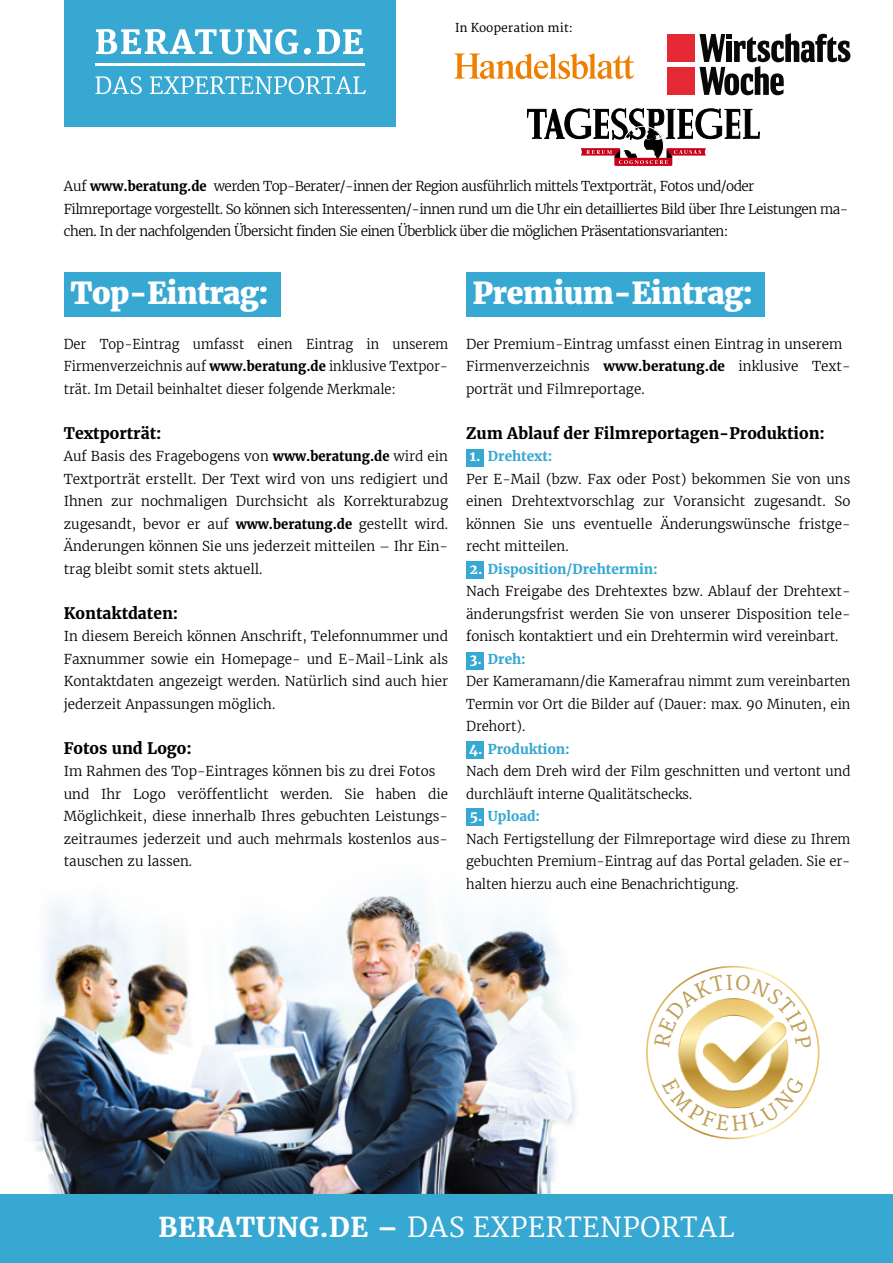
<style>
.page{position:relative;width:893px;height:1263px;background:#fff}
.page>*{position:absolute;margin:0;border:0;box-sizing:border-box;transform-origin:0 0}
.t1{font:800 30px "Merriweather";letter-spacing:-.02em;color:#fff}
.t2{font:27px "Merriweather";letter-spacing:.02em;color:#fff}
.t3{font:700 15.75px "Merriweather";color:#000}
.t4{font:300 13.5px/22.5px "Merriweather";color:#000}
.t5{font:300 13.5px/22.5px "Merriweather";letter-spacing:-.04em;color:#000}
.t6{font:300 13.5px/22.5px "Merriweather";color:#000;text-align:justify;scale:.96 1}
.t7{font:12px "Merriweather";color:#000}
.s1{font-weight:700}
.s2{font-weight:700;color:#fff}
.s3{font-weight:700;color:#37a8d2}
</style>
<div class="page">
<img style="left:4px;top:892px;width:585px;height:303px">
<div style="left:467px;top:272px;width:298px;height:45px;background:#37a8d2"></div>
<div style="left:64px;top:272px;width:216px;height:45px;background:#37a8d2"></div>
<div style="left:64px;top:0;width:332px;height:126px;background:#37a8d2"></div>
<svg style="left:96px;top:29px;width:202px;height:25px"></svg>
<svg style="left:304px;top:48px;width:7px;height:7px"></svg>
<svg style="left:317px;top:29px;width:46px;height:25px"></svg>
<hr style="left:95px;top:63px;width:269px;height:3px;background:#fff">
<svg style="left:95px;top:76px;width:47px;height:18px"></svg>
<svg style="left:150px;top:76px;width:216px;height:18px"></svg>
<div style="left:0;top:1195px;width:893px;height:68px;background:#37a8d2"></div>
<svg style="left:454px;top:54px;width:180px;height:25px"></svg>
<div style="left:667px;top:67px;width:28px;height:28px;background:#e42935"></div>
<div style="left:667px;top:34px;width:28px;height:28px;background:#e42935"></div>
<svg style="left:699px;top:33px;width:151px;height:62px"></svg>
<svg style="left:527px;top:108px;width:232px;height:58px"></svg>
<div style="left:466px;top:449px;width:17px;height:17px;background:#37a8d2"></div>
<div style="left:466px;top:561px;width:17px;height:17px;background:#37a8d2"></div>
<div style="left:466px;top:653px;width:17px;height:17px;background:#37a8d2"></div>
<div style="left:466px;top:741px;width:17px;height:17px;background:#37a8d2"></div>
<div style="left:466px;top:809px;width:17px;height:17px;background:#37a8d2"></div>
<svg style="left:654px;top:974px;width:158px;height:157px"></svg>
<p class="t7" style="left:455px;top:21px;width:119px">In Kooperation mit:</p>
<p class="t5" style="left:64px;top:175px;width:786px">Auf <span class="s1">www.beratung.de</span> werden Top-Berater/-innen der Region ausführlich mittels Textporträt, Fotos und/oder<br>Filmreportage vorgestellt. So können sich Interessenten/-innen rund um die Uhr ein detailliertes Bild über Ihre Leistungen ma&shy;chen. In der nachfolgenden Übersicht finden Sie einen Überblick über die möglichen Präsentationsvarianten:</p>
<h1 class="t1" style="left:71px;top:274px;width:200px">Top-Eintrag:</h1>
<p class="t6" style="left:64px;top:333px;width:402px">Der Top-Eintrag umfasst einen Eintrag in unserem Firmenverzeichnis auf <span class="s1">www.beratung.de</span> inklusive Textpor&shy;trät. Im Detail beinhaltet dieser folgende Merkmale:</p>
<p class="t3" style="left:64px;top:423px;width:99px">Textporträt:</p>
<p class="t4" style="left:64px;top:445px;width:386px;text-align:justify">Auf Basis des Fragebogens von <span class="s1">www.beratung.de</span> wird ein Textporträt erstellt. Der Text wird von uns redigiert und Ihnen zur nochmaligen Durchsicht als Korrekturabzug zugesandt, bevor er auf <span class="s1">www.beratung.de</span> gestellt wird.<br>Änderungen können Sie uns jederzeit mitteilen – Ihr Ein&shy;trag bleibt somit stets aktuell.</p>
<p class="t3" style="left:64px;top:603px;width:116px">Kontaktdaten:</p>
<p class="t4" style="left:64px;top:625px;width:386px;text-align:justify">In diesem Bereich können Anschrift, Telefonnummer und Faxnummer sowie ein Homepage- und E-Mail-Link als Kontaktdaten angezeigt werden. Natürlich sind auch hier jederzeit Anpassungen möglich.</p>
<p class="t3" style="left:64px;top:738px;width:129px">Fotos und Logo:</p>
<p class="t4" style="left:64px;top:760px;width:386px">Im Rahmen des Top-Eintrages können bis zu drei Fotos und Ihr Logo veröffentlicht werden. Sie haben die Möglichkeit, diese innerhalb Ihres gebuchten Leistungs&shy;zeitraumes jederzeit und auch mehrmals kostenlos aus&shy;tauschen zu lassen.</p>
<h1 class="t1" style="left:473px;top:274px;width:282px">Premium-Eintrag:</h1>
<p class="t4" style="left:466px;top:333px;width:386px">Der Premium-Eintrag umfasst einen Eintrag in unserem<br>Firmenverzeichnis <span class="s1">www.beratung.de</span> inklusive Text&shy;porträt und Filmreportage.</p>
<p class="t3" style="left:466px;top:423px;width:360px">Zum Ablauf der Filmreportagen-Produktion:</p>
<p class="t4" style="left:466px;top:445px;width:386px"><span class="s2">1.</span> <span class="s3">Drehtext:<br></span>Per E-Mail (bzw. Fax oder Post) bekommen Sie von uns einen Drehtextvorschlag zur Voransicht zugesandt. So können Sie uns eventuelle Änderungswünsche fristge&shy;recht mitteilen.</p>
<p class="t4" style="left:466px;top:558px;width:386px"><span class="s2">2.</span> <span class="s3">Disposition/Drehtermin:<br></span>Nach Freigabe des Drehtextes bzw. Ablauf der Drehtext&shy;änderungsfrist werden Sie von unserer Disposition tele&shy;fonisch kontaktiert und ein Drehtermin wird vereinbart.</p>
<p class="t4" style="left:466px;top:648px;width:386px"><span class="s2">3.</span> <span class="s3">Dreh:<br></span>Der Kameramann/die Kamerafrau nimmt zum vereinbarten<br>Termin vor Ort die Bilder auf (Dauer: max. 90 Minuten, ein<br>Drehort).</p>
<p class="t4" style="left:466px;top:738px;width:386px"><span class="s2">4.</span> <span class="s3">Produktion:<br></span>Nach dem Dreh wird der Film geschnitten und vertont und durchläuft interne Qualitätschecks.</p>
<p class="t4" style="left:466px;top:805px;width:386px"><span class="s2">5.</span> <span class="s3">Upload:<br></span>Nach Fertigstellung der Filmreportage wird diese zu Ihrem gebuchten Premium-Eintrag auf das Portal geladen. Sie er&shy;halten hierzu auch eine Benachrichtigung.</p>
<h2 class="t2" style="left:159px;top:1212px;width:577px"><span class="s1">BERATUNG.DE –</span> DAS EXPERTENPORTAL</h2>
</div>
